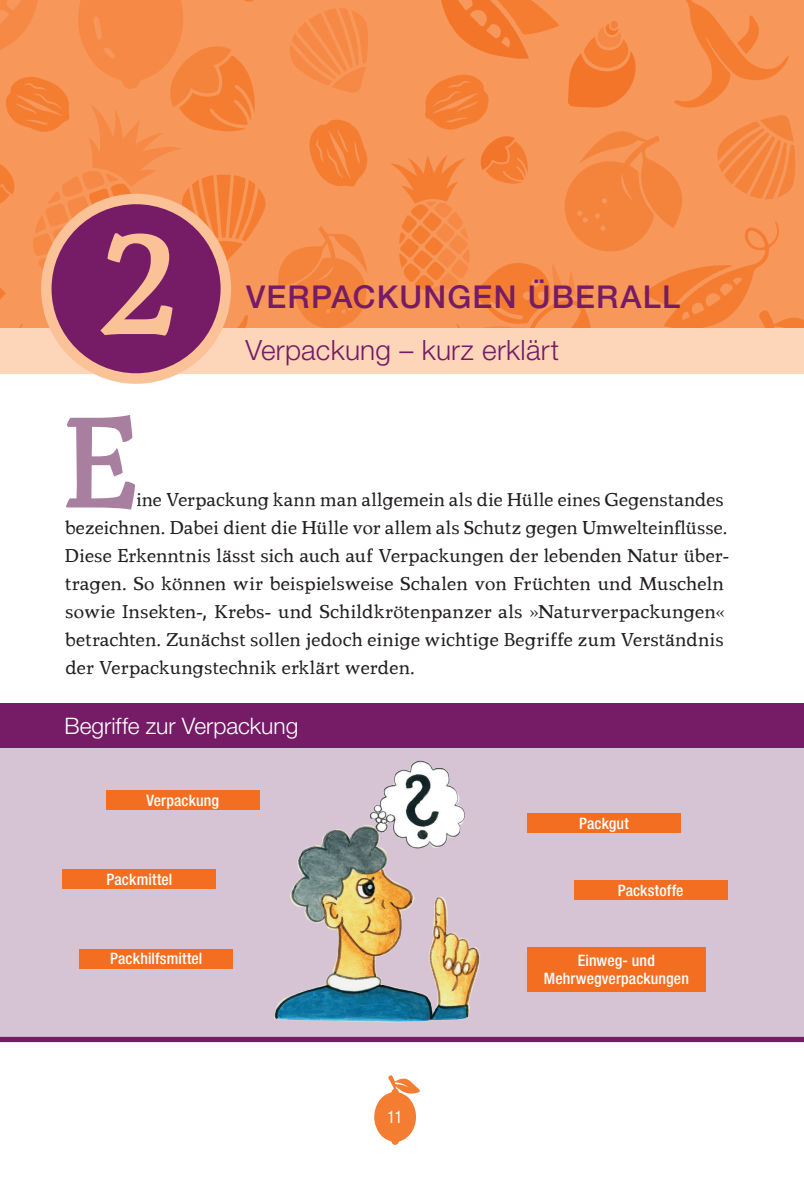
<style>
.page{position:relative;width:804px;height:1191px;background:#fff}
.page>*{position:absolute;margin:0;border:0;box-sizing:border-box;transform-origin:0 0}
.t1{font:700 140px "Knabe Antiqua";color:#fbc197}
.t2{font:700 126px "Knabe Antiqua";color:#a97fa0}
.t3{font:500 31.5px "Helvetica Neue LT Pro";letter-spacing:.04em;color:#761b66}
.t4{font:300 28px "Helvetica Neue LT Pro";letter-spacing:.01em;color:#761b66}
.t5{font:300 22.75px "Helvetica Neue LT Pro";color:#fff}
.t6{font:18.72px/28px "Knabe Antiqua";letter-spacing:.02em;color:#231f20}
.t7{font:condensed 17.32px "Helvetica Neue LT Pro";color:#fff;scale:.91 1}
.t8{font:500 condensed 15.75px/17.5px "Helvetica Neue LT Pro";letter-spacing:.005em;color:#fff;text-align:center}
</style>
<div class="page">
<svg style="left:374px;top:1075px;width:46px;height:69px"></svg>
<div style="left:0;top:0;width:804px;height:328px;background:#f7975a"></div>
<svg style="left:309px;top:119px;width:59px;height:68px"></svg>
<svg style="left:278px;top:226px;width:90px;height:102px"></svg>
<svg style="left:0;top:0;width:266px;height:328px"></svg>
<svg style="left:290px;top:8px;width:78px;height:85px"></svg>
<svg style="left:391px;top:0;width:413px;height:328px"></svg>
<div style="left:0;top:328px;width:804px;height:45px;background:#fdd6ba"></div>
<div style="left:46px;top:199px;width:180px;height:179px;background:#761b66;border-radius:50%"></div>
<div style="left:41px;top:194px;width:190px;height:190px;border:10px solid #fbc197;border-radius:50%"></div>
<div style="left:0;top:739px;width:804px;height:297px;background:#d6c4d4"></div>
<img style="left:274px;top:760px;width:260px;height:262px">
<div style="left:0;top:703px;width:804px;height:45px;background:#761b66"></div>
<div style="left:106px;top:790px;width:154px;height:20px;background:#f36e21"></div>
<div style="left:63px;top:869px;width:153px;height:20px;background:#f36e21"></div>
<div style="left:79px;top:948px;width:154px;height:20px;background:#f36e21"></div>
<div style="left:527px;top:813px;width:154px;height:20px;background:#f36e21"></div>
<div style="left:573px;top:880px;width:154px;height:20px;background:#f36e21"></div>
<div style="left:527px;top:947px;width:178px;height:44px;background:#f36e21"></div>
<div style="left:0;top:1036px;width:804px;height:6px;background:#761b66"></div>
<h1 class="t1" style="left:101px;top:186px;width:71px">2</h1>
<h3 class="t3" style="left:246px;top:278px;width:435px">VERPACKUNGEN ÜBERALL</h3>
<h3 class="t4" style="left:245px;top:333px;width:315px">Verpackung – kurz erklärt</h3>
<h2 class="t2" style="left:61px;top:374px;width:77px">E</h2>
<p class="t6" style="left:65px;top:485px;width:665px;text-indent:71px">ine Verpackung kann man allgemein als die Hülle eines Gegenstandes bezeichnen. Dabei dient die Hülle vor allem als Schutz gegen Umwelteinflüsse.<br>Diese Erkenntnis lässt sich auch auf Verpackungen der lebenden Natur über&shy;tragen. So können wir beispielsweise Schalen von Früchten und Muscheln sowie Insekten-, Krebs- und Schildkrötenpanzer als »Naturverpackungen« betrachten. Zunächst sollen jedoch einige wichtige Begriffe zum Verständnis der Verpackungstechnik erklärt werden.</p>
<p class="t5" style="left:64px;top:712px;width:235px">Begriffe zur Verpackung</p>
<p class="t8" style="left:146px;top:791px;width:74px">Verpackung</p>
<p class="t8" style="left:106px;top:870px;width:67px">Packmittel</p>
<p class="t8" style="left:110px;top:949px;width:94px">Packhilfsmittel</p>
<p class="t7" style="left:387px;top:1106px;width:18px">11</p>
<p class="t8" style="left:579px;top:814px;width:51px">Packgut</p>
<p class="t8" style="left:617px;top:881px;width:67px">Packstoffe</p>
<p class="t8" style="left:544px;top:951px;width:147px">Einweg- und<br>Mehrwegverpackungen</p>
</div>
